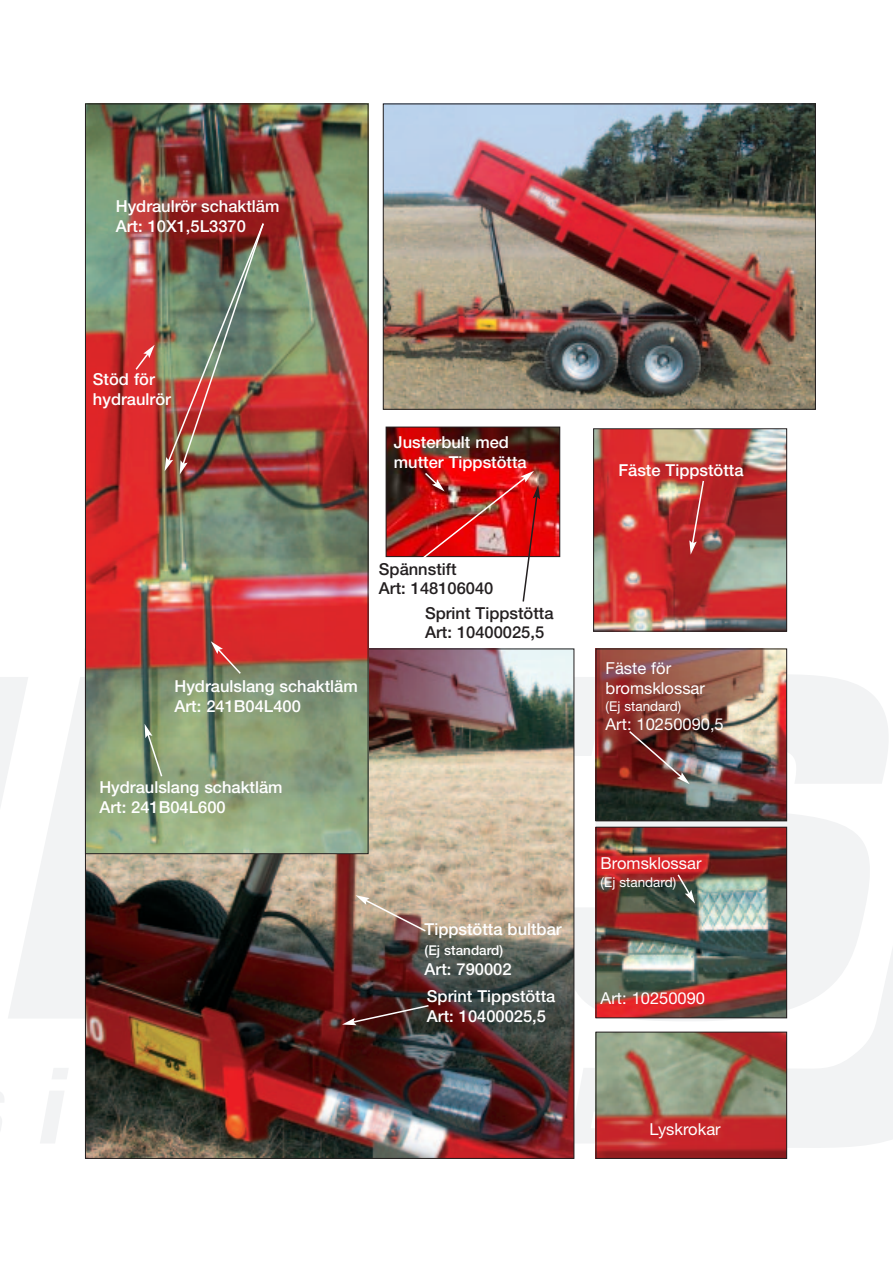
<style>
.page{position:relative;width:893px;height:1263px;background:#fff}
.page>*{position:absolute;margin:0;border:0;box-sizing:border-box;transform-origin:0 0}
.t1{font:500 16.5px/19.8px "Helvetica Neue";color:#fff}
.t2{font:16.5px/19.8px "Helvetica Neue";color:#fff}
.t3{font:500 16.5px/19.8px "Helvetica Neue";color:#231f20}
.t4{font:13.5px "Helvetica Neue";color:#fff}
.t5{font:500 13.5px "Helvetica Neue";color:#fff}
</style>
<div class="page">
<svg style="left:0;top:1068px;width:595px;height:88px"></svg>
<svg style="left:706px;top:1021px;width:186px;height:135px;fill:#f2f3f4"></svg>
<svg style="left:574px;top:674px;width:318px;height:347px;fill:#f2f3f4"></svg>
<svg style="left:574px;top:677px;width:34px;height:342px;fill:#f2f3f4"></svg>
<svg style="left:28px;top:677px;width:57px;height:342px;fill:#f2f3f4"></svg>
<svg style="left:0;top:677px;width:28px;height:341px"></svg>
<img style="left:87px;top:651px;width:485px;height:506px">
<img style="left:87px;top:106px;width:279px;height:746px">
<svg style="left:355px;top:895px;width:72px;height:38px;background:#b39a86"></svg>
<img style="left:385px;top:106px;width:428px;height:302px">
<div style="left:383px;top:104px;width:432px;height:306px;border:1px solid #231f20"></div>
<svg style="left:342px;top:1004px;width:88px;height:21px;background:#552f2d"></svg>
<img style="left:597px;top:1034px;width:188px;height:123px">
<div style="left:595px;top:1032px;width:192px;height:127px;border:1px solid #231f20"></div>
<img style="left:597px;top:829px;width:188px;height:187px">
<div style="left:595px;top:827px;width:192px;height:191px;border:1px solid #231f20"></div>
<svg style="left:676px;top:873px;width:19px;height:31px"></svg>
<img style="left:597px;top:651px;width:188px;height:168px">
<div style="left:595px;top:649px;width:192px;height:172px;border:1px solid #231f20"></div>
<img style="left:627px;top:730px;width:62px;height:54px">
<img style="left:595px;top:430px;width:190px;height:200px">
<div style="left:593px;top:428px;width:194px;height:204px;border:1px solid #231f20"></div>
<svg style="left:689px;top:479px;width:16px;height:76px"></svg>
<img style="left:388px;top:429px;width:170px;height:126px">
<div style="left:386px;top:427px;width:174px;height:130px;border:1px solid #231f20"></div>
<svg style="left:211px;top:641px;width:31px;height:34px"></svg>
<img style="left:164px;top:222px;width:101px;height:253px">
<svg style="left:145px;top:724px;width:18px;height:54px"></svg>
<img style="left:416px;top:471px;width:124px;height:131px">
<svg style="left:134px;top:345px;width:21px;height:26px"></svg>
<p class="t1" style="left:116px;top:198px;width:165px">Hydraulrör schaktläm<br>Art: 10X1,5L3370</p>
<p class="t1" style="left:93px;top:371px;width:79px">Stöd för hydraulrör</p>
<p class="t1" style="left:394px;top:434px;width:134px">Justerbult med mutter Tippstötta</p>
<p class="t1" style="left:174px;top:678px;width:185px">Hydraulslang schaktläm<br>Art: 241B04L400</p>
<p class="t3" style="left:379px;top:560px;width:116px">Spännstift<br>Art: 148106040</p>
<p class="t3" style="left:425px;top:604px;width:130px">Sprint Tippstötta<br>Art: 10400025,5</p>
<p class="t1" style="left:99px;top:779px;width:185px">Hydraulslang schaktläm<br>Art: 241B04L600</p>
<p class="t1" style="left:424px;top:921px;width:139px">Tippstötta bultbar</p>
<p class="t5" style="left:424px;top:945px;width:80px">(Ej standard)</p>
<p class="t1" style="left:424px;top:956px;width:132px;line-height:27.6px">Art: 790002<br>Sprint Tippstötta</p>
<p class="t1" style="left:427px;top:1008px;width:121px">Art: 10400025,5</p>
<p class="t1" style="left:618px;top:462px;width:127px">Fäste Tippstötta</p>
<p class="t2" style="left:605px;top:660px;width:101px">Fäste för bromsklossar</p>
<p class="t4" style="left:605px;top:702px;width:77px">(Ej standard)</p>
<p class="t2" style="left:605px;top:715px;width:120px">Art: 10250090,5</p>
<p class="t2" style="left:600px;top:855px;width:102px">Bromsklossar</p>
<p class="t4" style="left:600px;top:877px;width:77px">(Ej standard)</p>
<p class="t2" style="left:600px;top:990px;width:106px">Art: 10250090</p>
<p class="t2" style="left:649px;top:1121px;width:73px">Lyskrokar</p>
</div>
